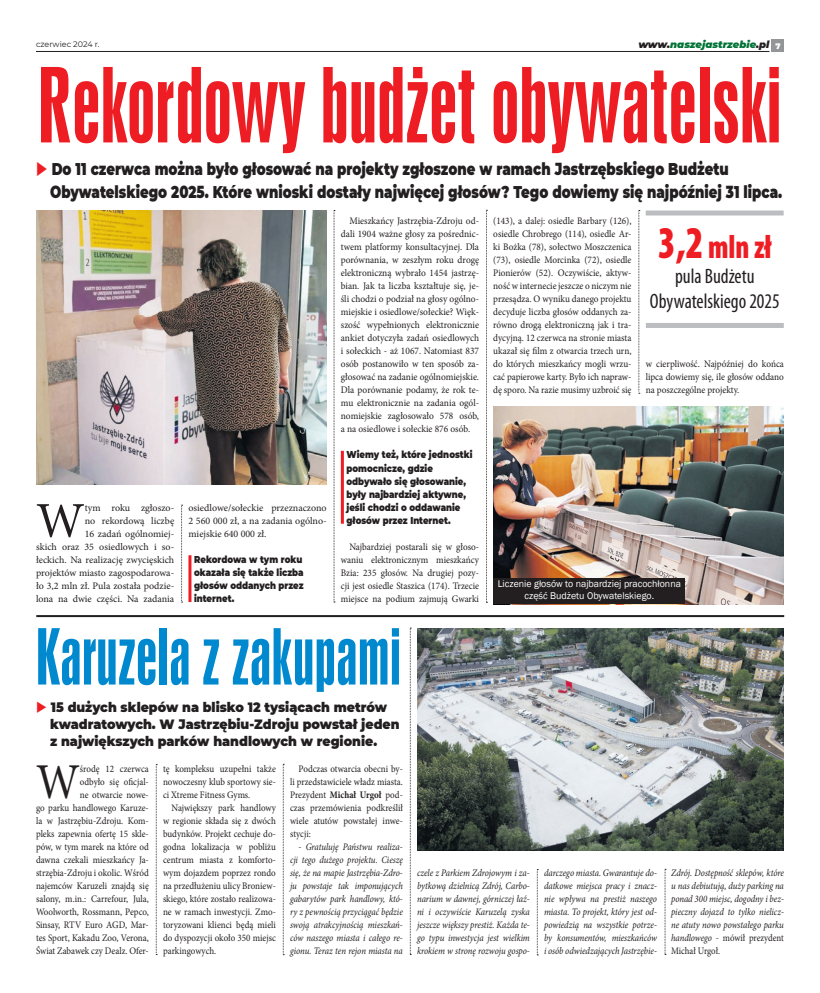
<style>
.page{position:relative;width:820px;height:993px;background:#fff}
.page>*{position:absolute;margin:0;border:0;box-sizing:border-box;transform-origin:0 0}
.Tekst{font:96.4px "Swis 924 EU";color:#ee1d23;scale:.91 1}
.Tekst-2{font:72.1px "Swis 924 EU";color:#0089cf;scale:.93 1}
.Tekst-3{font:50.1px "Minion Pro";color:#231f20;scale:.9 1}
.Tekst-4{font:50.1px "Minion Pro";color:#231f20}
.tytul_maly{font:900 condensed 33.3px "Myriad Pro";color:#ee1d23;scale:.87 1}
.tytul_maly-2{font:condensed 20.9px "Myriad Pro";color:#231f20;scale:.94 1}
.Tekst-5{font:900 17px/23px "Montserrat";color:#231f20;scale:.78 1}
.Tekst-6{font:900 13.5px/17.1px "Montserrat";color:#231f20;scale:.93 1}
.Tekst-7{font:10px/13px "Minion Pro";color:#231f20;text-align:justify;scale:.9 1}
.Tekst-8{font:italic 10px/13px "Minion Pro";letter-spacing:-.005em;color:#231f20;text-align:justify;scale:.88 1}
.Tekst-9{font:10px/13px "Minion Pro";color:#231f20;text-align:justify;scale:.92 1}
.Tekst-10{font:10px/13px "Minion Pro";color:#231f20;text-align:justify;scale:.94 1}
.Tekst-11{font:10px/13px "Minion Pro";color:#231f20;text-align:right}
.t1{font:900 10px/13px "Montserrat";color:#231f20;scale:.85 1}
.podpis_pod_foto{font:10px/12px "Franklin Gothic";color:#fff;text-align:center}
.tekst{font:italic 900 10px "Montserrat";color:#007236}
.t2{font:8px "Montserrat";color:#231f20}
.tekst-2{font:900 8px "Montserrat";color:#fff}
.s1{color:#231f20}
.s2{color:#ee1d23}
.s3{font-size:45.6px}
.s4{font-weight:700}
.s5{font-style:normal}
</style>
<div class="page">
<div style="left:771px;top:40px;width:12px;height:12px;background:#939598"></div>
<hr style="left:36px;top:51px;width:733px;height:1px;background:#231f20">
<img style="left:417px;top:628px;width:366px;height:221px">
<hr style="left:36px;top:615px;width:747px;height:2px;background:#231f20">
<svg style="left:156px;top:764px;width:1px;height:190px"></svg>
<svg style="left:283px;top:763px;width:1px;height:192px"></svg>
<svg style="left:410px;top:627px;width:1px;height:327px"></svg>
<svg style="left:537px;top:869px;width:1px;height:86px"></svg>
<svg style="left:664px;top:869px;width:1px;height:85px"></svg>
<div style="left:645px;top:210px;width:138px;height:5px;background:#bcbdc0"></div>
<div style="left:645px;top:323px;width:138px;height:5px;background:#bcbdc0"></div>
<img style="left:493px;top:406px;width:290px;height:198px">
<img style="left:36px;top:210px;width:290px;height:274px">
<hr style="left:188px;top:555px;width:3px;height:47px;background:#ee1d23">
<hr style="left:341px;top:450px;width:3px;height:73px;background:#ee1d23">
<svg style="left:181px;top:504px;width:1px;height:98px"></svg>
<svg style="left:333px;top:210px;width:2px;height:392px"></svg>
<svg style="left:486px;top:210px;width:1px;height:393px"></svg>
<svg style="left:638px;top:210px;width:1px;height:184px"></svg>
<div style="left:493px;top:578px;width:191px;height:26px;background:#231f20"></div>
<p class="t2" style="left:36px;top:39px;width:65px">czerwiec 2024 r.</p>
<p class="tekst" style="left:638px;top:37px;width:133px"><span class="s1">www.</span>naszejastrzebie<span class="s1">.pl</span></p>
<p class="tekst-2" style="left:775px;top:40px;width:7px">7</p>
<p class="Tekst" style="left:38px;top:47px;width:818px">Rekordowy budżet obywatelski</p>
<p class="Tekst-5" style="left:50px;top:156px;width:939px;text-indent:-14px"><span class="s2">◆</span> Do 11 czerwca można było głosować na projekty zgłoszone w ramach Jastrzębskiego Budżetu<br>Obywatelskiego 2025. Które wnioski dostały najwięcej głosów? Tego dowiemy się najpóźniej 31 lipca.</p>
<p class="tytul_maly" style="left:657px;top:225px;width:132px"><span class="s3">3,2</span> mln zł</p>
<p class="tytul_maly-2" style="left:674px;top:263px;width:86px">pula Budżetu</p>
<p class="tytul_maly-2" style="left:649px;top:289px;width:139px">Obywatelskiego 2025</p>
<p class="Tekst-10" style="left:341px;top:214px;width:148px;text-indent:9px">Mieszkańcy Jastrzębia-Zdroju od&shy;dali 1904 ważne głosy za pośrednic&shy;twem platformy konsultacyjnej. Dla porównania, w zeszłym roku drogę elektroniczną wybrało 1454 jastrzę&shy;bian. Jak ta liczba kształtuje się, je&shy;śli chodzi o podział na głosy ogólno&shy;miejskie i osiedlowe/sołeckie? Więk&shy;szość wypełnionych elektronicznie ankiet dotyczyła zadań osiedlowych i sołeckich - aż 1067. Natomiast 837 osób postanowiło w ten sposób za&shy;głosować na zadanie ogólnomiejskie.<br>Dla porównanie podamy, że rok te&shy;mu elektronicznie na zadania ogól&shy;nomiejskie zagłosowało 578 osób, a na osiedlowe i sołeckie 876 osób.</p>
<p class="t1" style="left:346px;top:447px;width:150px">Wiemy też, które jednostki pomocnicze, gdzie odbywało się głosowanie, były najbardziej aktywne, jeśli chodzi o oddawanie głosów przez Internet.</p>
<p class="Tekst-9" style="left:341px;top:540px;width:152px;text-indent:9px">Najbardziej postarali się w głoso&shy;waniu elektronicznym mieszkańcy Bzia: 235 głosów. Na drugiej pozy&shy;cji jest osiedle Staszica (174). Trzecie miejsce na podium zajmują Gwarki</p>
<p class="Tekst-9" style="left:493px;top:214px;width:152px">(143), a dalej: osiedle Barbary (126), osiedle Chrobrego (114), osiedle Ar&shy;ki Bożka (78), sołectwo Moszczenica (73), osiedle Morcinka (72), osiedle Pionierów (52). Oczywiście, aktyw&shy;ność w internecie jeszcze o niczym nie przesądza. O wyniku danego projektu decyduje liczba głosów oddanych za&shy;równo drogą elektroniczną jak i tra&shy;dycyjną. 12 czerwca na stronie miasta ukazał się film z otwarcia trzech urn, do których mieszkańcy mogli wrzu&shy;cać papierowe karty. Było ich napraw&shy;dę sporo. Na razie musimy uzbroić się</p>
<p class="Tekst-9" style="left:645px;top:357px;width:152px">w cierpliwość. Najpóźniej do końca lipca dowiemy się, ile głosów oddano na poszczególne projekty.</p>
<p class="Tekst-11" style="left:36px;top:501px;width:140px">tym roku zgłoszo-<br>no rekordową liczbę<br>16 zadań ogólnomiej-<br>skich oraz 35 osiedlowych i so&shy;łeckich. Na realizację zwycięskich projektów miasto zagospodarowa&shy;ło 3,2 mln zł. Pula została podzie&shy;lona na dwie części. Na zadania</p>
<p class="Tekst-11" style="left:188px;top:501px;width:140px;text-align:justify">osiedlowe/sołeckie przeznaczono 2 560 000 zł, a na zadania ogólno&shy;miejskie 640 000 zł.</p>
<p class="Tekst-4" style="left:36px;top:487px;width:50px">W</p>
<p class="t1" style="left:194px;top:552px;width:130px">Rekordowa w tym roku okazała się także liczba głosów oddanych przez internet.</p>
<p class="podpis_pod_foto" style="left:497px;top:578px;width:185px">Liczenie głosów to najbardziej pracochłonna część Budżetu Obywatelskiego.</p>
<p class="Tekst-2" style="left:36px;top:613px;width:394px">Karuzela z zakupami</p>
<p class="Tekst-6" style="left:50px;top:697px;width:377px;text-indent:-14px"><span class="s2">◆</span> 15 dużych sklepów na blisko 12 tysiącach metrów kwadratowych. W Jastrzębiu-Zdroju powstał jeden z największych parków handlowych w regionie.</p>
<p class="Tekst-7" style="left:36px;top:761px;width:127px;text-align:right">środę 12 czerwca<br>odbyło się oficjal-<br>ne otwarcie nowe-<br>go parku handlowego Karuze&shy;la w Jastrzębiu-Zdroju. Kom&shy;pleks zapewnia ofertę 15 skle&shy;pów, w tym marek na które od dawna czekali mieszkańcy Ja&shy;strzębia-Zdroju i okolic. Wśród najemców Karuzeli znajdą się salony, m.in.: Carrefour, Jula,<br>Woolworth, Rossmann, Pepco,<br>Sinsay, RTV Euro AGD, Mar&shy;tes Sport, Kakadu Zoo, Verona,<br>Świat Zabawek czy Dealz. Ofer-</p>
<p class="Tekst-7" style="left:163px;top:761px;width:127px">tę kompleksu uzupełni także nowoczesny klub sportowy sie&shy;ci Xtreme Fitness Gyms.</p>
<p class="Tekst-3" style="left:36px;top:748px;width:50px">W</p>
<p class="Tekst-7" style="left:163px;top:800px;width:127px;text-indent:9px">Największy park handlowy w regionie składa się z dwóch budynków. Projekt cechuje do&shy;godna lokalizacja w pobliżu centrum miasta z komforto&shy;wym dojazdem poprzez rondo na przedłużeniu ulicy Broniew&shy;skiego, które zostało realizowa&shy;ne w ramach inwestycji. Zmo&shy;toryzowani klienci będą mieli do dyspozycji około 350 miejsc parkingowych.</p>
<p class="Tekst-7" style="left:290px;top:761px;width:127px;text-indent:9px">Podczas otwarcia obecni by&shy;li przedstawiciele władz miasta.<br>Prezydent <span class="s4">Michał Urgoł</span> pod&shy;czas przemówienia podkreślił wiele atutów powstałej inwe&shy;stycji:</p>
<p class="Tekst-8" style="left:290px;top:840px;width:130px;text-indent:9px">- Gratuluję Państwu realiza&shy;cji tego dużego projektu. Cieszę się, że na mapie Jastrzębia-Zdro&shy;ju powstaje tak imponujących gabarytów park handlowy, któ&shy;ry z pewnością przyciągać będzie swoją atrakcyjnością mieszkań&shy;ców naszego miasta i całego re&shy;gionu. Teraz ten rejon miasta na</p>
<p class="Tekst-8" style="left:417px;top:866px;width:130px">czele z Parkiem Zdrojowym i za&shy;bytkową dzielnicą Zdrój, Carbo&shy;narium w dawnej, górniczej łaź&shy;ni i oczywiście Karuzelą zyska jeszcze większy prestiż. Każda te&shy;go typu inwestycja jest wielkim krokiem w stronę rozwoju gospo-</p>
<p class="Tekst-8" style="left:544px;top:866px;width:130px">darczego miasta. Gwarantuje do&shy;datkowe miejsca pracy i znacz&shy;nie wpływa na prestiż naszego miasta. To projekt, który jest od&shy;powiedzią na wszystkie potrze&shy;by konsumentów, mieszkańców i osób odwiedzających Jastrzębie-</p>
<p class="Tekst-8" style="left:670px;top:866px;width:130px">Zdrój. Dostępność sklepów, które u nas debiutują, duży parking na ponad 300 miejsc, dogodny i bez&shy;pieczny dojazd to tylko nielicz&shy;ne atuty nowo powstałego parku handlowego <span class="s5">- mówił prezydent Michał Urgoł.</span></p>
</div>
